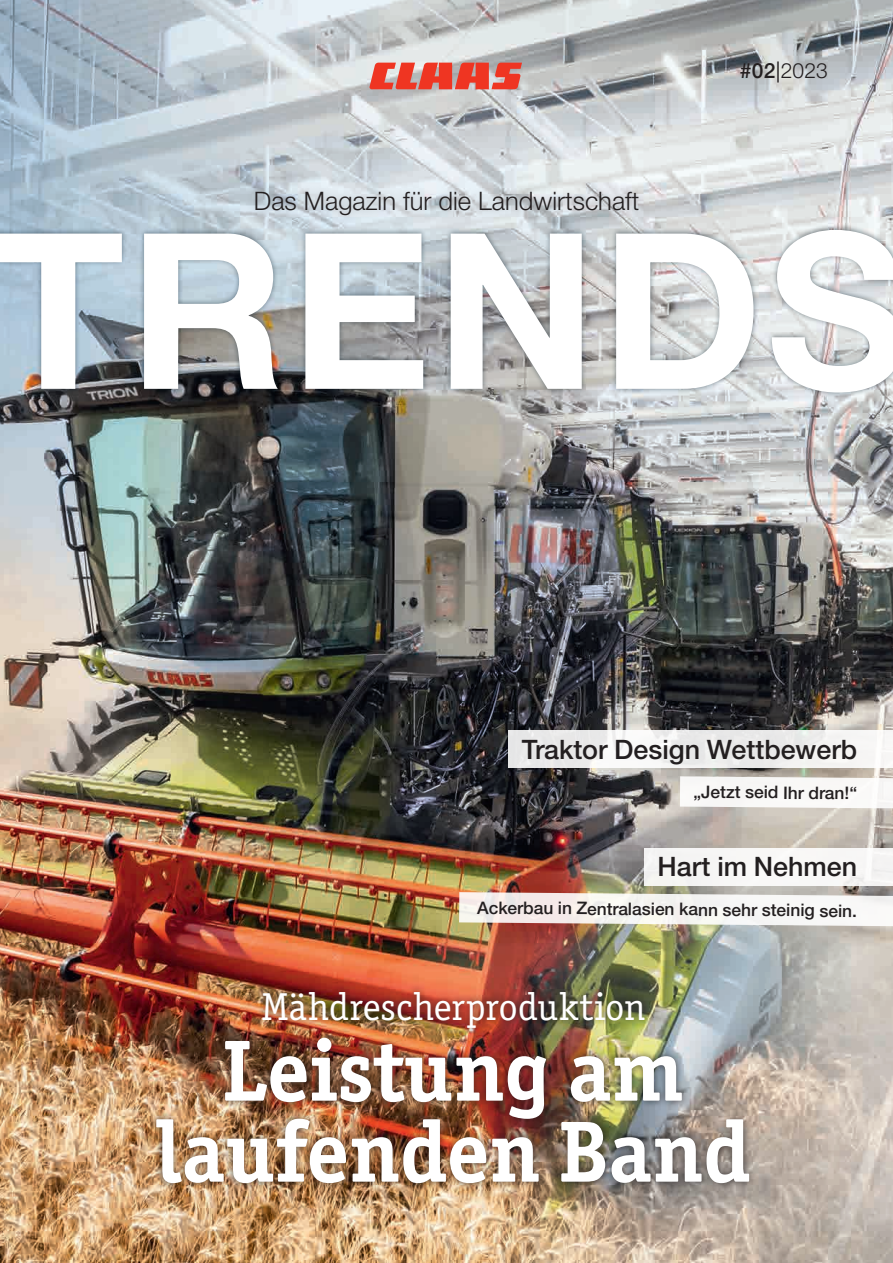
<style>
.page{position:relative;width:893px;height:1263px;background:#fff}
.page>*{position:absolute;margin:0;border:0;box-sizing:border-box;transform-origin:0 0}
.t1{font:700 87px/81px "Officina Serif ITC Pro";color:#fff;text-align:center}
.t2{font:39px "Officina Serif ITC Pro";color:#fff}
.t3{font:500 26.85px "CLAAS Helvetica Neue";color:#231f20}
.t4{font:300 25.5px "CLAAS Helvetica Neue";color:#231f20}
.t5{font:300 21px "CLAAS Helvetica Neue";color:#231f20}
.t6{font:500 17.4px "CLAAS Helvetica Neue";color:#231f20}
.s1{font-weight:500}
.s2{font-weight:400}
</style>
<div class="page">
<img style="left:0;top:0;width:893px;height:1263px">
<div style="left:148px;top:984px;width:609px;height:206px;background:#231f20;opacity:.75"></div>
<svg style="left:680px;top:776px;width:213px;height:33px"></svg>
<svg style="left:459px;top:892px;width:434px;height:34px"></svg>
<div style="left:508px;top:731px;width:385px;height:37px;background:linear-gradient(to right,#eaeaeb,#f4f3f2)"></div>
<div style="left:644px;top:848px;width:249px;height:37px;background:#f7f6f5"></div>
<div style="left:246px;top:182px;width:401px;height:43px;background:#231f20;opacity:.3"></div>
<svg style="left:369px;top:63px;width:153px;height:26px;background:#e25f52"></svg>
<div style="left:0;top:224px;width:893px;height:174px;background:#011622;opacity:.5"></div>
<svg style="left:0;top:230px;width:893px;height:162px"></svg>
<h3 class="t4" style="left:254px;top:185px;width:387px">Das Magazin für die Landwirtschaft</h3>
<p class="t5" style="left:740px;top:57px;width:90px"><span class="s1">#02</span><span class="s2">|</span>2023</p>
<h3 class="t3" style="left:522px;top:732px;width:337px">Traktor Design Wettbewerb</h3>
<p class="t6" style="left:694px;top:780px;width:165px;rotate:1deg">„Jetzt seid Ihr dran!“</p>
<h3 class="t3" style="left:658px;top:849px;width:201px">Hart im Nehmen</h3>
<p class="t6" style="left:477px;top:894px;width:381px;rotate:1deg">Ackerbau in Zentralasien kann sehr steinig sein.</p>
<h2 class="t2" style="left:261px;top:983px;width:386px">Mähdrescherproduktion</h2>
<h1 class="t1" style="left:156px;top:1030px;width:596px">Leistung am laufenden Band</h1>
</div>
